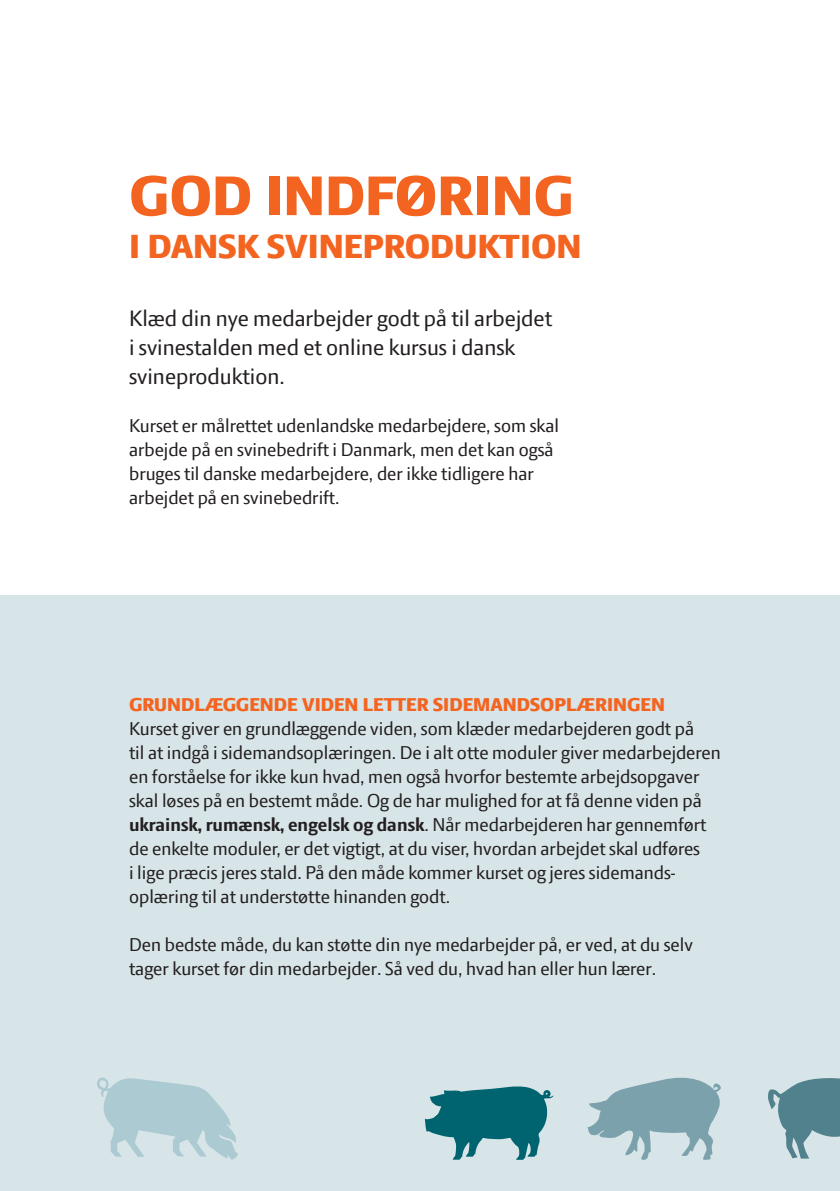
<style>
.page{position:relative;width:840px;height:1191px;background:#fff}
.page>*{position:absolute;margin:0;border:0;box-sizing:border-box;transform-origin:0 0}
.t1{font:800 60px "LF Press Sans";color:#f36421}
.t2{font:800 36px "LF Press Sans";color:#f36421}
.t3{font:24px/28.8px "LF Press Sans";color:#231f20}
.t4{font:20px/24px "LF Press Sans";color:#231f20}
.t5{font:800 20px "LF Press Sans";color:#f36421}
.s1{font-weight:700}
</style>
<div class="page">
<div style="left:0;top:595px;width:839px;height:596px;background:#d8e5e8"></div>
<svg style="left:97px;top:1077px;width:141px;height:82px"></svg>
<svg style="left:425px;top:1086px;width:128px;height:73px"></svg>
<svg style="left:587px;top:1077px;width:134px;height:83px"></svg>
<svg style="left:768px;top:1078px;width:71px;height:81px"></svg>
<h1 class="t1" style="left:129px;top:161px;width:446px">GOD INDFØRING</h1>
<h2 class="t2" style="left:129px;top:226px;width:454px">I DANSK SVINEPRODUKTION</h2>
<p class="t3" style="left:129px;top:303px;width:424px">Klæd din nye medarbejder godt på til arbejdet i svinestalden med et online kursus i dansk svineproduktion.</p>
<p class="t4" style="left:129px;top:413px;width:431px">Kurset er målrettet udenlandske medarbejdere, som skal arbejde på en svinebedrift i Danmark, men det kan også bruges til danske medarbejdere, der ikke tidligere har arbejdet på en svinebedrift.</p>
<p class="t5" style="left:129px;top:693px;width:537px">GRUNDLÆGGENDE VIDEN LETTER SIDEMANDSOPLÆRINGEN</p>
<p class="t4" style="left:129px;top:716px;width:593px">Kurset giver en grundlæggende viden, som klæder medarbejderen godt på<br>til at indgå i sidemandsoplæringen. De i alt otte moduler giver medarbejderen en forståelse for ikke kun hvad, men også hvorfor bestemte arbejdsopgaver skal løses på en bestemt måde. Og de har mulighed for at få denne viden på <span class="s1">ukrainsk, rumænsk, engelsk og dansk</span>. Når medarbejderen har gennemført de enkelte moduler, er det vigtigt, at du viser, hvordan arbejdet skal udføres<br>i lige præcis jeres stald. På den måde kommer kurset og jeres sidemands&shy;oplæring til at understøtte hinanden godt.</p>
<p class="t4" style="left:129px;top:932px;width:565px">Den bedste måde, du kan støtte din nye medarbejder på, er ved, at du selv tager kurset før din medarbejder. Så ved du, hvad han eller hun lærer.</p>
</div>
